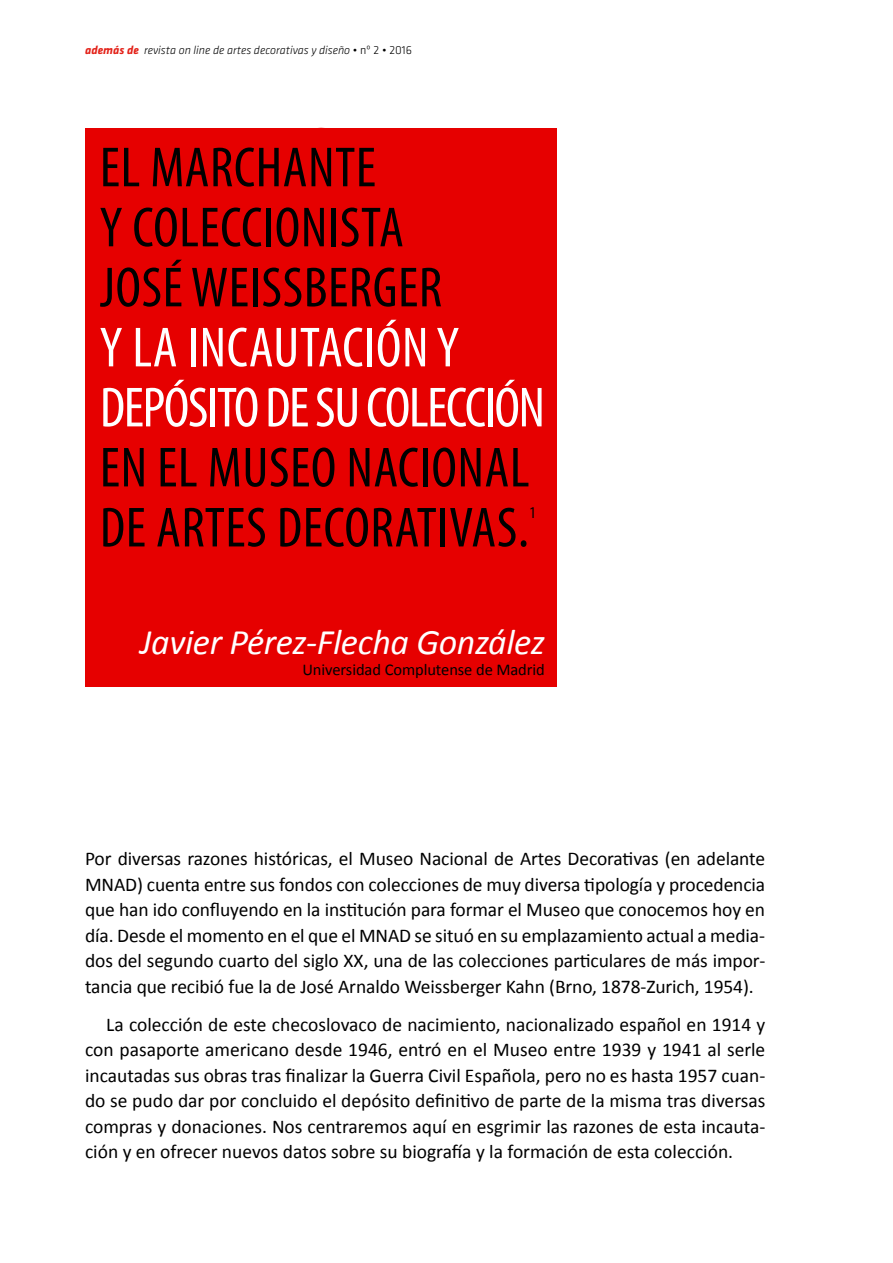
<style>
.page{position:relative;width:893px;height:1263px;background:#fff}
.page>*{position:absolute;margin:0;border:0;box-sizing:border-box;transform-origin:0 0}
.t1{font:condensed 57px/60px "Myriad Pro";letter-spacing:.01em;color:#000}
.t2{font:condensed 57px/60px "Myriad Pro";letter-spacing:-.025em;color:#fff}
.t3{font:italic 36px "Calibri";letter-spacing:-.01em;color:#fff}
.t4{font:19.5px/25.5px "Calibri";letter-spacing:-.005em;color:#000;text-align:justify}
.t5{font:16.5px "Calibri";letter-spacing:-.005em;color:#000}
.t6{font:condensed 16.5px "Myriad Pro";color:#000}
.t7{font:italic 300 12px "Klavika";color:#000}
.s1{font-weight:700;color:#e32219}
.s2{font-style:normal}
</style>
<div class="page">
<div style="left:85px;top:128px;width:472px;height:558px;background:#e60000"></div>
<p class="t7" style="left:85px;top:44px;width:328px"><span class="s1">además de</span> revista on line de artes decorativas y diseño <span class="s2">• nº 2 • 2016</span></p>
<h1 class="t1" style="left:100px;top:137px;width:344px">EL MARCHANTE<br>Y COLECCIONISTA<br>JOSÉ WEISSBERGER</h1>
<h1 class="t2" style="left:100px;top:317px;width:447px">Y LA INCAUTACIÓN Y<br>DEPÓSITO DE SU COLECCIÓN</h1>
<h1 class="t1" style="left:100px;top:437px;width:431px">EN EL MUSEO NACIONAL<br>DE ARTES DECORATIVAS.</h1>
<p class="t6" style="left:529px;top:502px;width:8px">1</p>
<h2 class="t3" style="left:140px;top:619px;width:406px">Javier Pérez-Flecha González</h2>
<p class="t5" style="left:302px;top:659px;width:244px">Universidad Complutense de Madrid</p>
<p class="t4" style="left:85px;top:845px;width:682px">Por diversas razones históricas, el Museo Nacional de Artes Decorativas (en adelante MNAD) cuenta entre sus fondos con colecciones de muy diversa tipología y procedencia que han ido confluyendo en la institución para formar el Museo que conocemos hoy en día. Desde el momento en el que el MNAD se situó en su emplazamiento actual a media&shy;dos del segundo cuarto del siglo XX, una de las colecciones particulares de más impor&shy;tancia que recibió fue la de José Arnaldo Weissberger Kahn (Brno, 1878-Zurich, 1954).</p>
<p class="t4" style="left:85px;top:1011px;width:682px;text-indent:21px">La colección de este checoslovaco de nacimiento, nacionalizado español en 1914 y con pasaporte americano desde 1946, entró en el Museo entre 1939 y 1941 al serle incautadas sus obras tras finalizar la Guerra Civil Española, pero no es hasta 1957 cuan&shy;do se pudo dar por concluido el depósito definitivo de parte de la misma tras diversas compras y donaciones. Nos centraremos aquí en esgrimir las razones de esta incauta&shy;ción y en ofrecer nuevos datos sobre su biografía y la formación de esta colección.</p>
</div>
